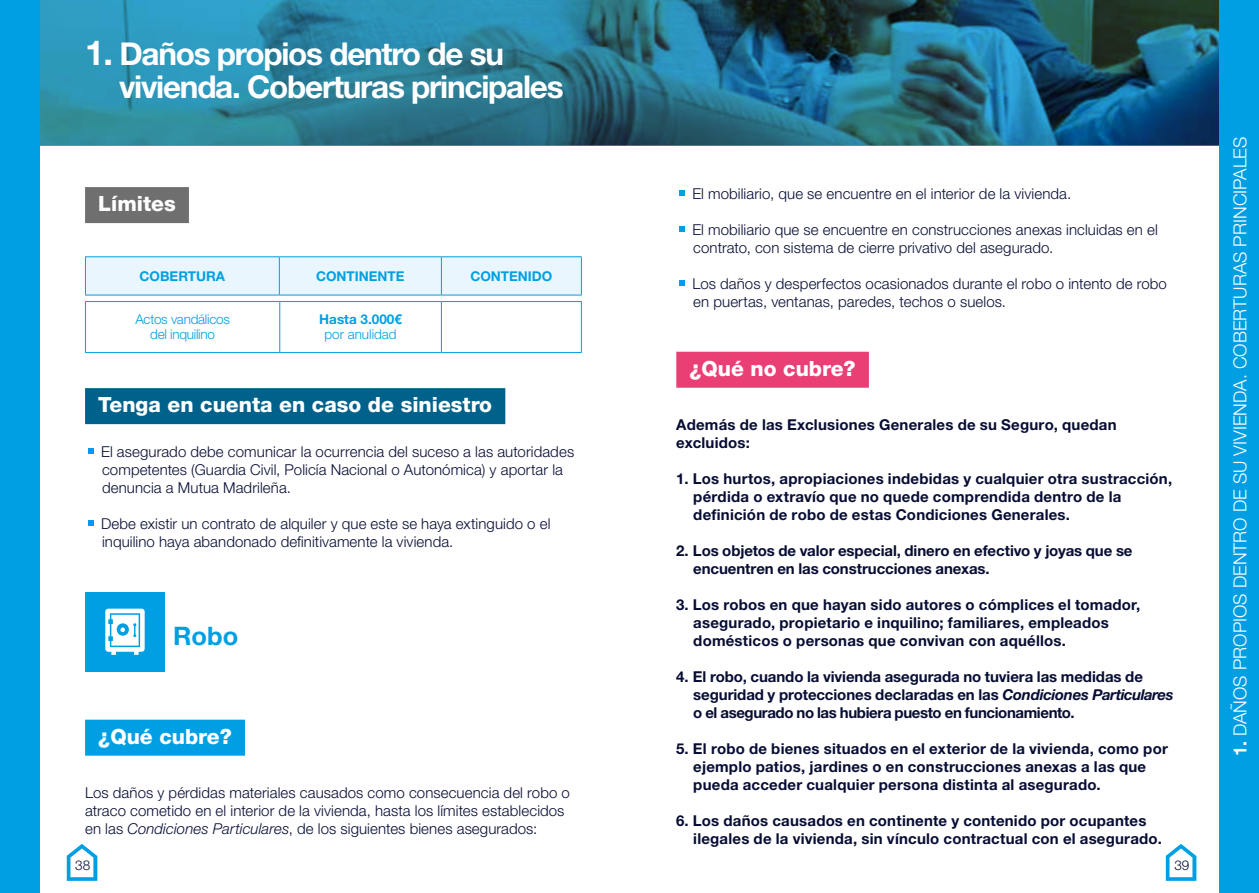
<style>
.page{position:relative;width:1259px;height:893px;background:#fff}
.page>*{position:absolute;margin:0;border:0;box-sizing:border-box;transform-origin:0 0}
.t1{font:700 31.5px/33px "Helvetica Neue LT Std";letter-spacing:-.04em;color:#fff}
.t2{font:700 25.5px "Helvetica Neue LT Std";color:#009fe3}
.t3{font:800 21px "Helvetica Neue LT Std";color:#fff}
.t4{font:300 18px "Helvetica Neue LT Std";color:#fff}
.t5{font:300 15px/18px "Helvetica Neue LT Std";letter-spacing:.005em;color:#070d33}
.t6{font:700 15px/18px "Helvetica Neue LT Std";letter-spacing:.015em;color:#070d33}
.t7{font:700 15px/18px "Helvetica Neue LT Std";letter-spacing:-.005em;color:#070d33}
.t8{font:700 13.5px "Helvetica Neue LT Std";color:#009fe3}
.t9{font:300 13.5px/15px "Helvetica Neue LT Std";letter-spacing:-.02em;color:#009fe3;text-align:center}
.t10{font:300 13.5px "Helvetica Neue LT Std";color:#009fe3}
.t11{font:300 13.5px "Helvetica Neue LT Std";color:#070d33}
.s1{font-size:34.5px}
.s2{font-style:italic}
.s3{font-weight:700}
</style>
<div class="page">
<svg style="left:39px;top:0;width:1180px;height:145px;background:#25718c"></svg>
<div style="left:1219px;top:0;width:40px;height:893px;background:#009fe3"></div>
<div style="left:0;top:0;width:39px;height:893px;background:#009fe3"></div>
<div style="left:676px;top:352px;width:193px;height:36px;background:#e93f75"></div>
<svg style="left:679px;top:190px;width:6px;height:6px"></svg>
<svg style="left:679px;top:226px;width:6px;height:6px"></svg>
<svg style="left:679px;top:280px;width:6px;height:6px"></svg>
<div style="left:85px;top:187px;width:104px;height:36px;background:#706f6f"></div>
<div style="left:85px;top:388px;width:420px;height:36px;background:#00628b"></div>
<div style="left:85px;top:720px;width:160px;height:36px;background:#009fe3"></div>
<svg style="left:88px;top:449px;width:6px;height:5px"></svg>
<svg style="left:88px;top:521px;width:6px;height:5px"></svg>
<div style="left:85px;top:592px;width:80px;height:80px;background:#009fe3"></div>
<svg style="left:105px;top:609px;width:40px;height:46px"></svg>
<div style="left:86px;top:257px;width:495px;height:38px;background:#eaf6fe"></div>
<hr style="left:85px;top:257px;width:1px;height:38px;background:#009fe3">
<hr style="left:85px;top:256px;width:194px;height:1px;background:#009fe3">
<hr style="left:85px;top:295px;width:194px;height:1px;background:#009fe3">
<hr style="left:279px;top:257px;width:1px;height:38px;background:#009fe3">
<hr style="left:279px;top:256px;width:162px;height:1px;background:#009fe3">
<hr style="left:279px;top:295px;width:162px;height:1px;background:#009fe3">
<hr style="left:441px;top:257px;width:1px;height:38px;background:#009fe3">
<hr style="left:441px;top:256px;width:141px;height:1px;background:#009fe3">
<hr style="left:581px;top:257px;width:1px;height:38px;background:#009fe3">
<hr style="left:441px;top:295px;width:141px;height:1px;background:#009fe3">
<svg style="left:86px;top:302px;width:495px;height:50px"></svg>
<hr style="left:85px;top:301px;width:195px;height:1px;background:#009fe3">
<hr style="left:85px;top:302px;width:1px;height:50px;background:#009fe3">
<hr style="left:85px;top:352px;width:195px;height:1px;background:#009fe3">
<hr style="left:280px;top:301px;width:161px;height:1px;background:#009fe3">
<hr style="left:279px;top:302px;width:1px;height:50px;background:#009fe3">
<hr style="left:280px;top:352px;width:161px;height:1px;background:#009fe3">
<hr style="left:441px;top:301px;width:141px;height:1px;background:#009fe3">
<hr style="left:441px;top:302px;width:1px;height:50px;background:#009fe3">
<hr style="left:581px;top:302px;width:1px;height:50px;background:#009fe3">
<hr style="left:441px;top:352px;width:141px;height:1px;background:#009fe3">
<svg style="left:1165px;top:844px;width:31px;height:37px"></svg>
<svg style="left:67px;top:844px;width:30px;height:37px"></svg>
<h1 class="t1" style="left:119px;top:37px;width:446px;text-indent:-34px"><span class="s1">1.</span> Daños propios dentro de su vivienda. Coberturas principales</h1>
<h3 class="t3" style="left:98px;top:191px;width:79px">Límites</h3>
<p class="t8" style="left:140px;top:268px;width:87px">COBERTURA</p>
<p class="t8" style="left:316px;top:268px;width:90px">CONTINENTE</p>
<p class="t8" style="left:470px;top:268px;width:83px">CONTENIDO</p>
<p class="t9" style="left:135px;top:312px;width:96px">Actos vandálicos del inquilino</p>
<p class="t8" style="left:319px;top:311px;width:84px">Hasta 3.000€</p>
<p class="t10" style="left:324px;top:326px;width:74px">por anulidad</p>
<h3 class="t3" style="left:98px;top:392px;width:395px">Tenga en cuenta en caso de siniestro</h3>
<p class="t5" style="left:101px;top:442px;width:474px">El asegurado debe comunicar la ocurrencia del suceso a las autoridades competentes (Guardia Civil, Policía Nacional o Autonómica) y aportar la denuncia a Mutua Madrileña.</p>
<p class="t5" style="left:101px;top:514px;width:451px">Debe existir un contrato de alquiler y que este se haya extinguido o el inquilino haya abandonado definitivamente la vivienda.</p>
<h2 class="t2" style="left:173px;top:620px;width:67px">Robo</h2>
<h3 class="t3" style="left:98px;top:724px;width:135px">¿Qué cubre?</h3>
<p class="t5" style="left:85px;top:783px;width:486px">Los daños y pérdidas materiales causados como consecuencia del robo o atraco cometido en el interior de la vivienda, hasta los límites establecidos en las <span class="s2">Condiciones Particulares</span>, de los siguientes bienes asegurados:</p>
<p class="t5" style="left:692px;top:184px;width:380px">El mobiliario, que se encuentre en el interior de la vivienda.</p>
<p class="t5" style="left:692px;top:220px;width:467px">El mobiliario que se encuentre en construcciones anexas incluidas en el contrato, con sistema de cierre privativo del asegurado.</p>
<p class="t5" style="left:692px;top:274px;width:476px">Los daños y desperfectos ocasionados durante el robo o intento de robo en puertas, ventanas, paredes, techos o suelos.</p>
<h3 class="t3" style="left:689px;top:356px;width:168px">¿Qué no cubre?</h3>
<p class="t6" style="left:676px;top:415px;width:442px">Además de las Exclusiones Generales de su Seguro, quedan excluidos:</p>
<p class="t6" style="left:693px;top:469px;width:480px;text-indent:-17px">1. Los hurtos, apropiaciones indebidas y cualquier otra sustracción, pérdida o extravío que no quede comprendida dentro de la definición de robo de estas Condiciones Generales.</p>
<p class="t7" style="left:693px;top:541px;width:441px;text-indent:-17px">2. Los objetos de valor especial, dinero en efectivo y joyas que se encuentren en las construcciones anexas.</p>
<p class="t6" style="left:693px;top:595px;width:449px;text-indent:-17px">3. Los robos en que hayan sido autores o cómplices el tomador, asegurado, propietario e inquilino; familiares, empleados domésticos o personas que convivan con aquéllos.</p>
<p class="t7" style="left:693px;top:667px;width:482px;text-indent:-17px">4. El robo, cuando la vivienda asegurada no tuviera las medidas de seguridad y protecciones declaradas en las <span class="s2">Condiciones Particulares </span>o el asegurado no las hubiera puesto en funcionamiento.</p>
<p class="t6" style="left:693px;top:739px;width:476px;text-indent:-17px">5. El robo de bienes situados en el exterior de la vivienda, como por ejemplo patios, jardines o en construcciones anexas a las que pueda acceder cualquier persona distinta al asegurado.</p>
<p class="t6" style="left:693px;top:811px;width:470px;text-indent:-17px">6. Los daños causados en continente y contenido por ocupantes ilegales de la vivienda, sin vínculo contractual con el asegurado.</p>
<p class="t11" style="left:75px;top:857px;width:17px">38</p>
<p class="t11" style="left:1174px;top:856px;width:17px">39</p>
<p class="t4" style="left:1229px;top:756px;width:621px;rotate:-90deg"><span class="s3">1.</span> DAÑOS PROPIOS DENTRO DE SU VIVIENDA. COBERTURAS PRINCIPALES</p>
</div>
